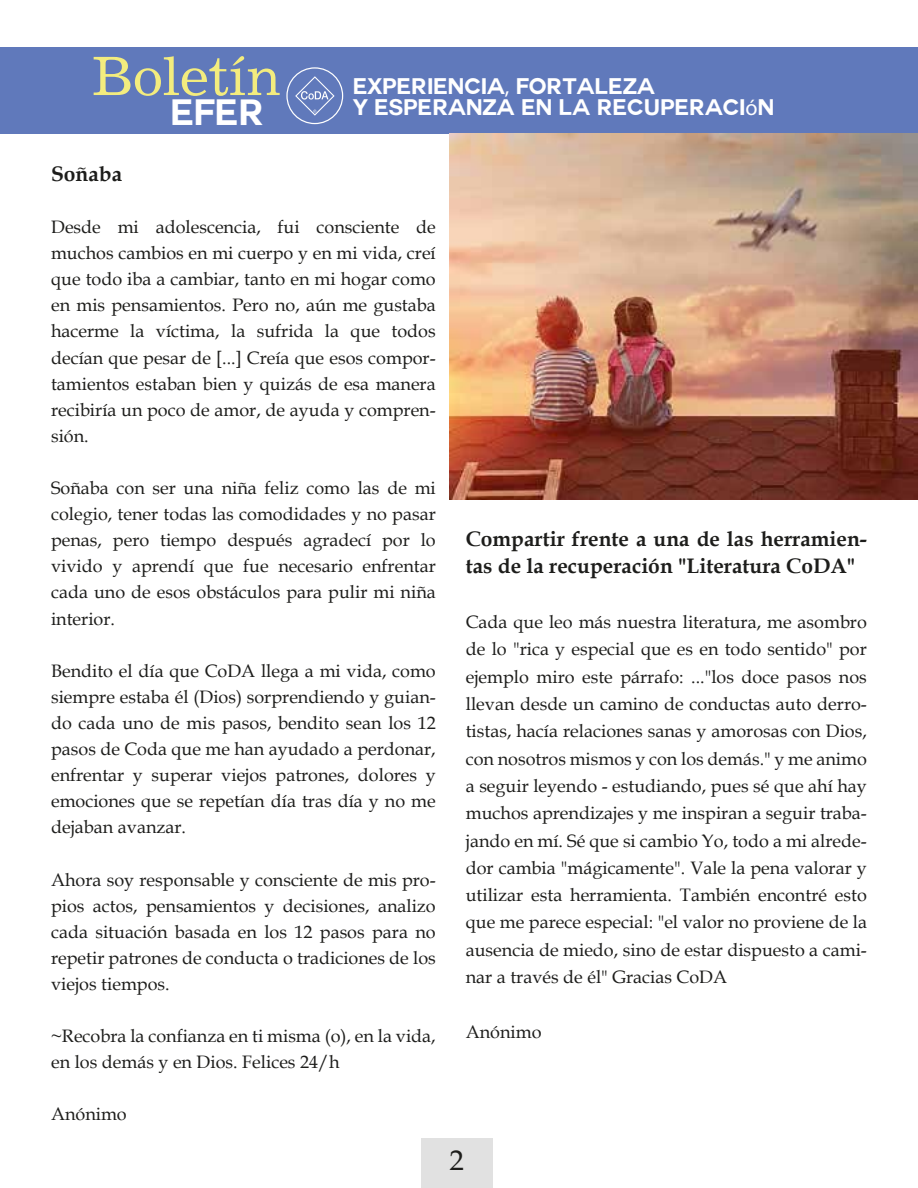
<style>
.page{position:relative;width:918px;height:1188px;background:#fff}
.page>*{position:absolute;margin:0;border:0;box-sizing:border-box;transform-origin:0 0}
.t1{font:52.65px "News 702 BT";color:#f3ec7e}
.t2{font:700 35.7px "Couture";color:#fff}
.t3{font:28.65px "Book Antiqua";color:#1d1d1b}
.t4{font:700 22.05px/20.5px "Couture";color:#fff}
.t5{font:700 21px/27.6px "Book Antiqua";color:#1d1d1b}
.t6{font:18px/26.1px "Book Antiqua";color:#1d1d1b;text-align:justify}
.s1{font-family:"Myriad Pro";font-weight:400}
</style>
<div class="page">
<div style="left:0;top:48px;width:918px;height:86px;background:#6079bb"></div>
<svg style="left:286px;top:67px;width:57px;height:57px"></svg>
<div style="left:421px;top:1138px;width:71px;height:50px;background:#e1e1e1"></div>
<img style="left:449px;top:134px;width:469px;height:365px">
<h1 class="t1" style="left:92px;top:44px;width:191px">Boletín</h1>
<h2 class="t2" style="left:171px;top:96px;width:95px">EFER</h2>
<p class="t4" style="left:353px;top:76px;width:423px">EXPERIENCIA<span class="s1">,</span> FORTALEZA<br>Y ESPERANZA EN LA RECUPERACI<span class="s1">ó</span>N</p>
<p class="t5" style="left:51px;top:160px;width:73px">Soñaba</p>
<p class="t6" style="left:51px;top:213px;width:386px">Desde mi adolescencia, fui consciente de muchos cambios en mi cuerpo y en mi vida, creí que todo iba a cambiar, tanto en mi hogar como en mis pensamientos. Pero no, aún me gustaba hacerme la víctima, la sufrida la que todos decían que pesar de [...] Creía que esos compor&shy;tamientos estaban bien y quizás de esa manera recibiría un poco de amor, de ayuda y compren&shy;sión.</p>
<p class="t6" style="left:51px;top:474px;width:386px">Soñaba con ser una niña feliz como las de mi colegio, tener todas las comodidades y no pasar penas, pero tiempo después agradecí por lo vivido y aprendí que fue necesario enfrentar cada uno de esos obstáculos para pulir mi niña interior.</p>
<p class="t6" style="left:51px;top:657px;width:386px">Bendito el día que CoDA llega a mi vida, como siempre estaba él (Dios) sorprendiendo y guian&shy;do cada uno de mis pasos, bendito sean los 12 pasos de Coda que me han ayudado a perdonar, enfrentar y superar viejos patrones, dolores y emociones que se repetían día tras día y no me dejaban avanzar.</p>
<p class="t6" style="left:51px;top:866px;width:386px">Ahora soy responsable y consciente de mis pro&shy;pios actos, pensamientos y decisiones, analizo cada situación basada en los 12 pasos para no repetir patrones de conducta o tradiciones de los viejos tiempos.</p>
<p class="t6" style="left:51px;top:1023px;width:386px">~Recobra la confianza en ti misma (o), en la vida, en los demás y en Dios. Felices 24/h</p>
<p class="t6" style="left:51px;top:1101px;width:77px">Anónimo</p>
<p class="t5" style="left:466px;top:525px;width:403px">Compartir frente a una de las herramien&shy;tas de la recuperación "Literatura CoDA"</p>
<p class="t6" style="left:466px;top:608px;width:403px;line-height:27.3px">Cada que leo más nuestra literatura, me asombro de lo "rica y especial que es en todo sentido" por ejemplo miro este párrafo: ..."los doce pasos nos llevan desde un camino de conductas auto derro&shy;tistas, hacía relaciones sanas y amorosas con Dios, con nosotros mismos y con los demás." y me animo a seguir leyendo - estudiando, pues sé que ahí hay muchos aprendizajes y me inspiran a seguir traba&shy;jando en mí. Sé que si cambio Yo, todo a mi alrede&shy;dor cambia "mágicamente". Vale la pena valorar y utilizar esta herramienta. También encontré esto que me parece especial: "el valor no proviene de la ausencia de miedo, sino de estar dispuesto a cami&shy;nar a través de él" Gracias CoDA</p>
<p class="t6" style="left:466px;top:1018px;width:77px">Anónimo</p>
<h3 class="t3" style="left:449px;top:1140px;width:16px">2</h3>
</div>
